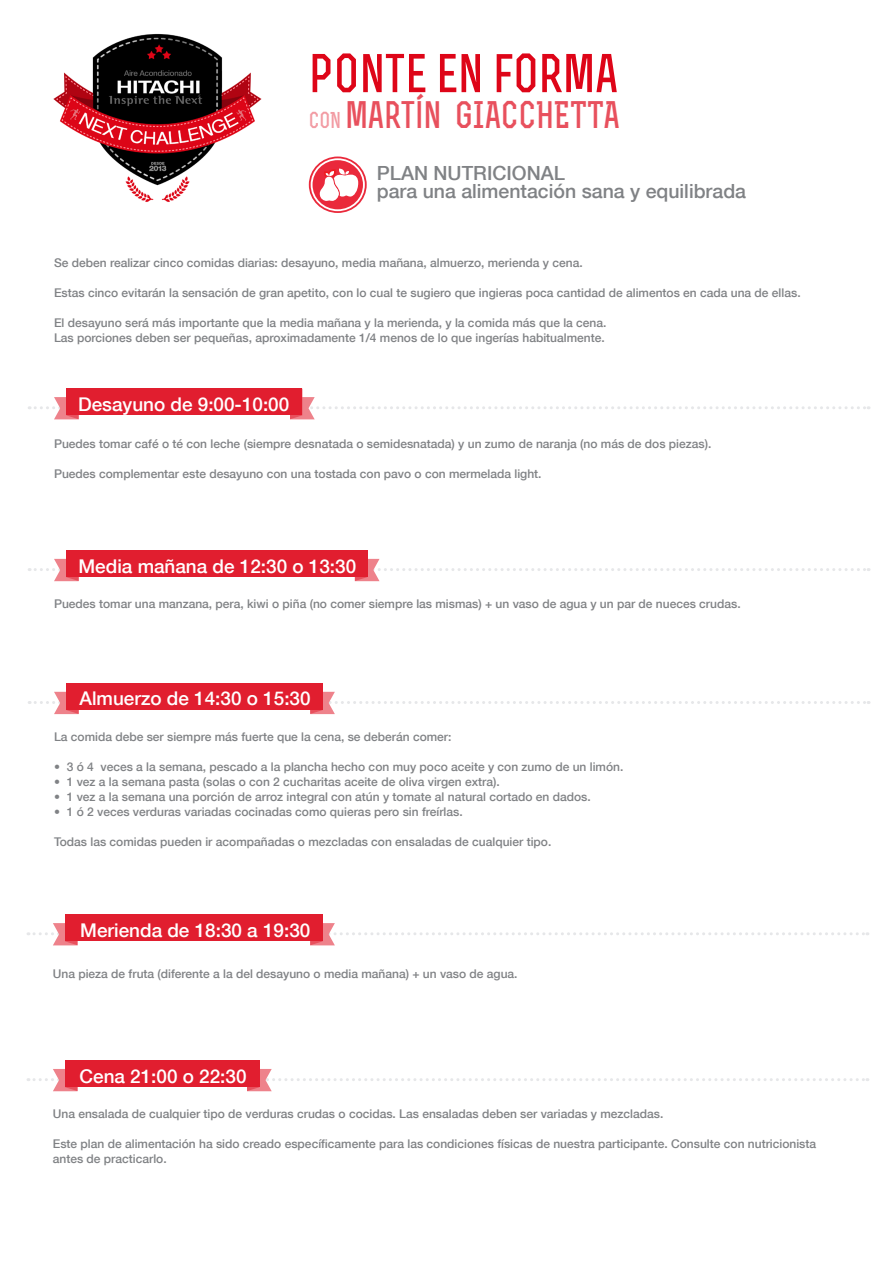
<style>
.page{position:relative;width:893px;height:1263px;background:#fff}
.page>*{position:absolute;margin:0;border:0;box-sizing:border-box;transform-origin:0 0}
.t1{font:700 51px "Rex";color:#de0518}
.t2{font:700 35.85px "Rex";color:#e8505d}
.t3{font:500 19.5px "Helvetica Neue";color:#808285}
.t4{font:500 18.9px "Helvetica Neue";color:#fff}
.t5{font:500 12px/15px "Helvetica Neue";color:#808285}
.s1{font-size:21.45px;color:#f29ba3}
</style>
<div class="page">
<img style="left:53px;top:34px;width:209px;height:168px">
<svg style="left:29px;top:389px;width:840px;height:30px"></svg>
<div style="left:66px;top:389px;width:236px;height:26px;background:#e11e2f"></div>
<svg style="left:29px;top:550px;width:840px;height:31px"></svg>
<div style="left:66px;top:550px;width:301px;height:27px;background:#e11e2f"></div>
<svg style="left:29px;top:691px;width:840px;height:23px"></svg>
<div style="left:66px;top:683px;width:257px;height:27px;background:#e11e2f"></div>
<svg style="left:28px;top:923px;width:840px;height:22px"></svg>
<div style="left:65px;top:914px;width:258px;height:27px;background:#e11e2f"></div>
<svg style="left:28px;top:1060px;width:840px;height:31px"></svg>
<div style="left:65px;top:1060px;width:194px;height:27px;background:#e11e2f"></div>
<svg style="left:309px;top:157px;width:58px;height:56px"></svg>
<svg style="left:311px;top:158px;width:54px;height:53px"></svg>
<p class="t1" style="left:309px;top:41px;width:311px">PONTE EN FORMA</p>
<p class="t2" style="left:309px;top:93px;width:313px"><span class="s1">CON</span> MARTÍN GIACCHETTA</p>
<p class="t3" style="left:377px;top:158px;width:190px">PLAN NUTRICIONAL</p>
<p class="t3" style="left:377px;top:176px;width:371px">para una alimentación sana y equilibrada</p>
<p class="t5" style="left:54px;top:254px;width:530px">Se deben realizar cinco comidas diarias: desayuno, media mañana, almuerzo, merienda y cena.</p>
<p class="t5" style="left:54px;top:284px;width:748px">Estas cinco evitarán la sensación de gran apetito, con lo cual te sugiero que ingieras poca cantidad de alimentos en cada una de ellas.</p>
<p class="t5" style="left:54px;top:314px;width:554px">El desayuno será más importante que la media mañana y la merienda, y la comida más que la cena.</p>
<p class="t5" style="left:54px;top:329px;width:552px">Las porciones deben ser pequeñas, aproximadamente 1/4 menos de lo que ingerías habitualmente.</p>
<p class="t4" style="left:78px;top:389px;width:213px">Desayuno de 9:00-10:00</p>
<p class="t5" style="left:54px;top:436px;width:659px">Puedes tomar café o té con leche (siempre desnatada o semidesnatada) y un zumo de naranja (no más de dos piezas).</p>
<p class="t5" style="left:54px;top:466px;width:489px">Puedes complementar este desayuno con una tostada con pavo o con mermelada light.</p>
<p class="t4" style="left:78px;top:551px;width:279px">Media mañana de 12:30 o 13:30</p>
<p class="t5" style="left:54px;top:596px;width:688px">Puedes tomar una manzana, pera, kiwi o piña (no comer siempre las mismas) + un vaso de agua y un par de nueces crudas.</p>
<p class="t4" style="left:79px;top:683px;width:233px">Almuerzo de 14:30 o 15:30</p>
<p class="t5" style="left:54px;top:729px;width:399px">La comida debe ser siempre más fuerte que la cena, se deberán comer:</p>
<p class="t5" style="left:54px;top:759px;width:571px">• 3 ó 4 veces a la semana, pescado a la plancha hecho con muy poco aceite y con zumo de un limón.</p>
<p class="t5" style="left:54px;top:774px;width:447px">• 1 vez a la semana pasta (solas o con 2 cucharitas aceite de oliva virgen extra).</p>
<p class="t5" style="left:54px;top:789px;width:538px">• 1 vez a la semana una porción de arroz integral con atún y tomate al natural cortado en dados.</p>
<p class="t5" style="left:54px;top:804px;width:410px">• 1 ó 2 veces verduras variadas cocinadas como quieras pero sin freírlas.</p>
<p class="t5" style="left:54px;top:834px;width:499px">Todas las comidas pueden ir acompañadas o mezcladas con ensaladas de cualquier tipo.</p>
<p class="t4" style="left:80px;top:915px;width:232px">Merienda de 18:30 a 19:30</p>
<p class="t5" style="left:53px;top:966px;width:466px">Una pieza de fruta (diferente a la del desayuno o media mañana) + un vaso de agua.</p>
<p class="t4" style="left:80px;top:1061px;width:169px">Cena 21:00 o 22:30</p>
<p class="t5" style="left:53px;top:1106px;width:612px">Una ensalada de cualquier tipo de verduras crudas o cocidas. Las ensaladas deben ser variadas y mezcladas.</p>
<p class="t5" style="left:53px;top:1136px;width:765px">Este plan de alimentación ha sido creado específicamente para las condiciones físicas de nuestra participante. Consulte con nutricionista antes de practicarlo.</p>
</div>
